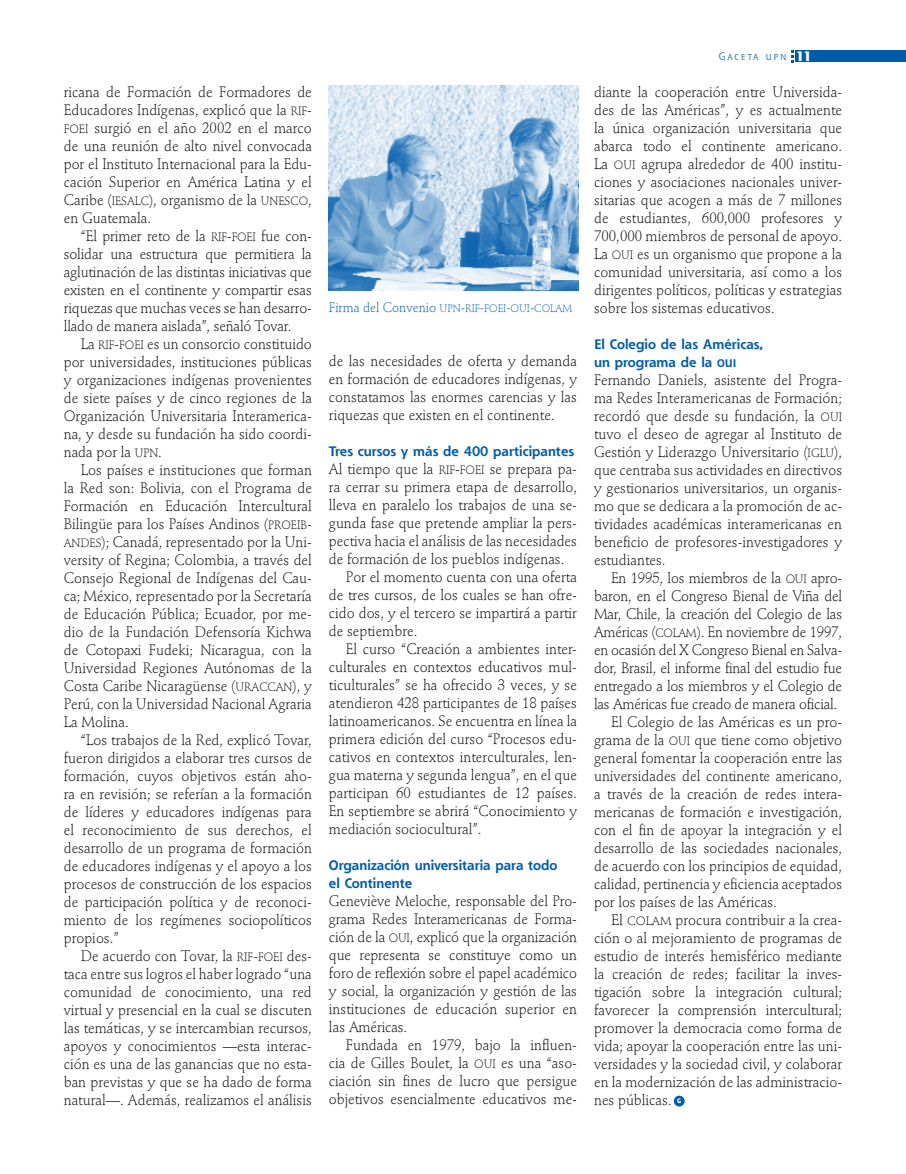
<style>
.page{position:relative;width:906px;height:1174px;background:#fff}
.page>*{position:absolute;margin:0;border:0;box-sizing:border-box;transform-origin:0 0}
.t1{font:300 15px/18px "Stempel Schneidler";color:#000;text-align:justify;scale:.95 1}
.t2{font:300 15px "Stempel Schneidler";color:#000}
.t3{font:700 13.5px/18px "Shannon";color:#005cab}
.t4{font:300 13.5px "Stempel Schneidler";color:#005cab;scale:.95 1}
.t5{font:8.4px "Shannon";letter-spacing:.25em;color:#005cab}
.t6{font:800 6.3px "Shannon";color:#fff;scale:.95 1}
.s1{font-size:12px}
.s2{font-size:10.8px}
.s3{font-size:10.5px}
.s4{font-family:"Briem Akademi MM";font-size:13.5px;color:#fff}
</style>
<div class="page">
<div style="left:794px;top:51px;width:112px;height:11px;background:#005cab"></div>
<svg style="left:791px;top:50px;width:2px;height:12px"></svg>
<img style="left:329px;top:85px;width:249px;height:205px">
<div style="left:674px;top:1095px;width:10px;height:11px;background:#005cab;border-radius:50%"></div>
<p class="t1" style="left:64px;top:83px;width:263px">ricana de Formación de Formadores de Educadores Indígenas, explicó que la <span class="s1">rif&shy;foei</span> surgió en el año 2002 en el marco de una reunión de alto nivel convocada por el Instituto Internacional para la Edu&shy;cación Superior en América Latina y el Caribe (<span class="s1">iesalc</span>), organismo de la <span class="s1">unesco</span>, en Guatemala.</p>
<p class="t1" style="left:64px;top:227px;width:263px;text-indent:17px">“El primer reto de la <span class="s1">rif</span>-<span class="s1">foei</span> fue con&shy;solidar una estructura que permitiera la aglutinación de las distintas iniciativas que existen en el continente y compartir esas riquezas que muchas veces se han desarro&shy;llado de manera aislada”, señaló Tovar.</p>
<p class="t1" style="left:64px;top:335px;width:263px;text-indent:17px">La <span class="s1">rif</span>-<span class="s1">foei</span> es un consorcio constituido por universidades, instituciones públicas y organizaciones indígenas provenientes de siete países y de cinco regiones de la Organización Universitaria Interamerica&shy;na, y desde su fundación ha sido coordi&shy;nada por la <span class="s1">upn</span>.</p>
<p class="t1" style="left:64px;top:461px;width:263px;text-indent:17px">Los países e instituciones que forman la Red son: Bolivia, con el Programa de Formación en Educación Intercultural Bilingüe para los Países Andinos (<span class="s1">proeib&shy;andes</span>); Canadá, representado por la Uni&shy;versity of Regina; Colombia, a través del Consejo Regional de Indígenas del Cau&shy;ca; México, representado por la Secretaría de Educación Pública; Ecuador, por me&shy;dio de la Fundación Defensoría Kichwa de Cotopaxi Fudeki; Nicaragua, con la Universidad Regiones Autónomas de la Costa Caribe Nicaragüense (<span class="s1">uraccan</span>), y Perú, con la Universidad Nacional Agraria La Molina.</p>
<p class="t1" style="left:64px;top:731px;width:263px;text-indent:17px">“Los trabajos de la Red, explicó Tovar, fueron dirigidos a elaborar tres cursos de formación, cuyos objetivos están aho&shy;ra en revisión; se referían a la formación de líderes y educadores indígenas para el reconocimiento de sus derechos, el desarrollo de un programa de formación de educadores indígenas y el apoyo a los procesos de construcción de los espacios de participación política y de reconoci&shy;miento de los regímenes sociopolíticos propios.”</p>
<p class="t1" style="left:64px;top:947px;width:263px;text-indent:17px">De acuerdo con Tovar, la <span class="s1">rif</span>-<span class="s1">foei</span> des&shy;taca entre sus logros el haber logrado “una comunidad de conocimiento, una red virtual y presencial en la cual se discuten las temáticas, y se intercambian recursos, apoyos y conocimientos —esta interac&shy;ción es una de las ganancias que no esta&shy;ban previstas y que se ha dado de forma natural—. Además, realizamos el análisis</p>
<p class="t4" style="left:329px;top:299px;width:258px">Firma del Convenio <span class="s2">upn</span>-<span class="s2">rif</span>-<span class="s2">foei</span>-<span class="s2">oui</span>-<span class="s2">colam</span></p>
<p class="t1" style="left:329px;top:352px;width:263px">de las necesidades de oferta y demanda en formación de educadores indígenas, y constatamos las enormes carencias y las riquezas que existen en el continente.</p>
<p class="t3" style="left:329px;top:442px;width:247px">Tres cursos y más de 400 participantes</p>
<p class="t1" style="left:329px;top:460px;width:263px">Al tiempo que la <span class="s1">rif</span>-<span class="s1">foei</span> se prepara pa-</p>
<p class="t1" style="left:329px;top:478px;width:263px">ra cerrar su primera etapa de desarrollo,</p>
<p class="t1" style="left:329px;top:496px;width:263px">lleva en paralelo los trabajos de una se-</p>
<p class="t1" style="left:329px;top:514px;width:263px">gunda fase que pretende ampliar la pers-</p>
<p class="t1" style="left:329px;top:532px;width:263px">pectiva hacia el análisis de las necesidades</p>
<p class="t1" style="left:329px;top:550px;width:249px">de formación de los pueblos indígenas.</p>
<p class="t1" style="left:346px;top:568px;width:245px">Por el momento cuenta con una oferta</p>
<p class="t1" style="left:329px;top:586px;width:263px">de tres cursos, de los cuales se han ofre-</p>
<p class="t1" style="left:329px;top:604px;width:263px">cido dos, y el tercero se impartirá a partir</p>
<p class="t1" style="left:329px;top:622px;width:95px">de septiembre.</p>
<p class="t1" style="left:346px;top:640px;width:245px">El curso “Creación a ambientes inter-</p>
<p class="t1" style="left:329px;top:658px;width:263px">culturales en contextos educativos mul-</p>
<p class="t1" style="left:329px;top:676px;width:263px">ticulturales” se ha ofrecido 3 veces, y se</p>
<p class="t1" style="left:329px;top:694px;width:263px">atendieron 428 participantes de 18 países</p>
<p class="t1" style="left:329px;top:712px;width:263px">latinoamericanos. Se encuentra en línea la</p>
<p class="t1" style="left:329px;top:730px;width:263px">primera edición del curso “Procesos edu-</p>
<p class="t1" style="left:329px;top:748px;width:263px">cativos en contextos interculturales, len-</p>
<p class="t1" style="left:329px;top:766px;width:263px">gua materna y segunda lengua”, en el que</p>
<p class="t1" style="left:329px;top:784px;width:263px">participan 60 estudiantes de 12 países.</p>
<p class="t1" style="left:329px;top:802px;width:263px">En septiembre se abrirá “Conocimiento y</p>
<p class="t1" style="left:329px;top:820px;width:162px">mediación sociocultural”.</p>
<p class="t3" style="left:329px;top:856px;width:230px">Organización universitaria para todo el Continente</p>
<p class="t1" style="left:329px;top:892px;width:263px">Geneviève Meloche, responsable del Pro&shy;grama Redes Interamericanas de Forma&shy;ción de la <span class="s1">oui</span>, explicó que la organización que representa se constituye como un foro- de reflexión sobre el papel académico y social, la organización y gestión de las instituciones de educación superior en las Américas.</p>
<p class="t1" style="left:329px;top:1036px;width:263px;text-indent:17px">Fundada en 1979, bajo la influen&shy;cia de Gilles Boulet, la <span class="s1">oui</span> es una “aso&shy;ciación sin fines de lucro que persigue objetivos esencialmente educativos me-</p>
<p class="t5" style="left:719px;top:51px;width:93px"><span class="s3">G</span>ACETA UPN <span class="s4">11</span></p>
<p class="t1" style="left:594px;top:83px;width:263px">diante la cooperación entre Universida&shy;des de las Américas”, y es actualmente la única organización universitaria que abarca todo el continente americano.<br>La <span class="s1">oui</span> agrupa alrededor de 400 institu&shy;ciones y asociaciones nacionales univer&shy;sitarias que acogen a más de 7 millones de estudiantes, 600,000 profesores y 700,000 miembros de personal de apoyo.<br>La <span class="s1">oui</span> es un organismo que propone a la comunidad universitaria, así como a los dirigentes políticos, políticas y estrategias sobre los sistemas educativos.</p>
<p class="t3" style="left:594px;top:335px;width:171px">El Colegio de las Américas, un programa de la <span class="s2">oui</span></p>
<p class="t1" style="left:594px;top:371px;width:263px">Fernando Daniels, asistente del Progra&shy;ma Redes Interamericanas de Formación; recordó que desde su fundación, la <span class="s1">oui </span>tuvo el deseo de agregar al Instituto de Gestión y Liderazgo Universitario (<span class="s1">iglu</span>), que centraba sus actividades en directivos y gestionarios universitarios, un organis&shy;mo que se dedicara a la promoción de ac&shy;tividades académicas interamericanas en beneficio de profesores-investigadores y estudiantes.</p>
<p class="t1" style="left:611px;top:569px;width:245px">En 1995, los miembros de la <span class="s1">oui</span> apro-</p>
<p class="t1" style="left:594px;top:587px;width:263px">baron, en el Congreso Bienal de Viña del</p>
<p class="t1" style="left:594px;top:605px;width:263px">Mar, Chile, la creación del Colegio de las</p>
<p class="t1" style="left:594px;top:623px;width:263px">Américas (<span class="s1">colam</span>). En noviembre de 1997,</p>
<p class="t1" style="left:594px;top:641px;width:263px">en ocasión del X Congreso Bienal en Salva-</p>
<p class="t1" style="left:594px;top:659px;width:263px">dor, Brasil, el informe final del estudio fue</p>
<p class="t1" style="left:594px;top:677px;width:263px">entregado a los miembros y el Colegio de</p>
<p class="t1" style="left:594px;top:695px;width:258px">las Américas fue creado de manera oficial.</p>
<p class="t1" style="left:611px;top:713px;width:245px">El Colegio de las Américas es un pro-</p>
<p class="t1" style="left:594px;top:731px;width:263px">grama de la <span class="s1">oui</span> que tiene como objetivo</p>
<p class="t1" style="left:594px;top:749px;width:263px">general fomentar la cooperación entre las</p>
<p class="t1" style="left:594px;top:767px;width:263px">universidades del continente americano,</p>
<p class="t1" style="left:594px;top:785px;width:263px">a través de la creación de redes intera-</p>
<p class="t1" style="left:594px;top:803px;width:263px">mericanas de formación e investigación,</p>
<p class="t1" style="left:594px;top:821px;width:263px">con el fin de apoyar la integración y el</p>
<p class="t1" style="left:594px;top:839px;width:263px">desarrollo de las sociedades nacionales,</p>
<p class="t1" style="left:594px;top:857px;width:263px">de acuerdo con los principios de equidad,</p>
<p class="t1" style="left:594px;top:875px;width:263px">calidad, pertinencia y eficiencia aceptados</p>
<p class="t1" style="left:594px;top:893px;width:194px">por los países de las Américas.</p>
<p class="t2" style="left:611px;top:911px;width:233px">El <span class="s1">colam</span> procura contribuir a la crea-</p>
<p class="t1" style="left:594px;top:929px;width:263px">ción o al mejoramiento de programas de</p>
<p class="t1" style="left:594px;top:947px;width:263px">estudio de interés hemisférico mediante</p>
<p class="t1" style="left:594px;top:965px;width:263px">la creación de redes; facilitar la inves-</p>
<p class="t1" style="left:594px;top:983px;width:263px">tigación sobre la integración cultural;</p>
<p class="t1" style="left:594px;top:1001px;width:263px">favorecer la comprensión intercultural;</p>
<p class="t1" style="left:594px;top:1019px;width:263px">promover la democracia como forma de</p>
<p class="t1" style="left:594px;top:1037px;width:263px">vida; apoyar la cooperación entre las uni-</p>
<p class="t1" style="left:594px;top:1055px;width:263px">versidades y la sociedad civil, y colaborar</p>
<p class="t1" style="left:594px;top:1073px;width:263px">en la modernización de las administracio-</p>
<p class="t1" style="left:594px;top:1091px;width:83px">nes públicas.</p>
<p class="t6" style="left:677px;top:1097px;width:6px">G</p>
</div>
